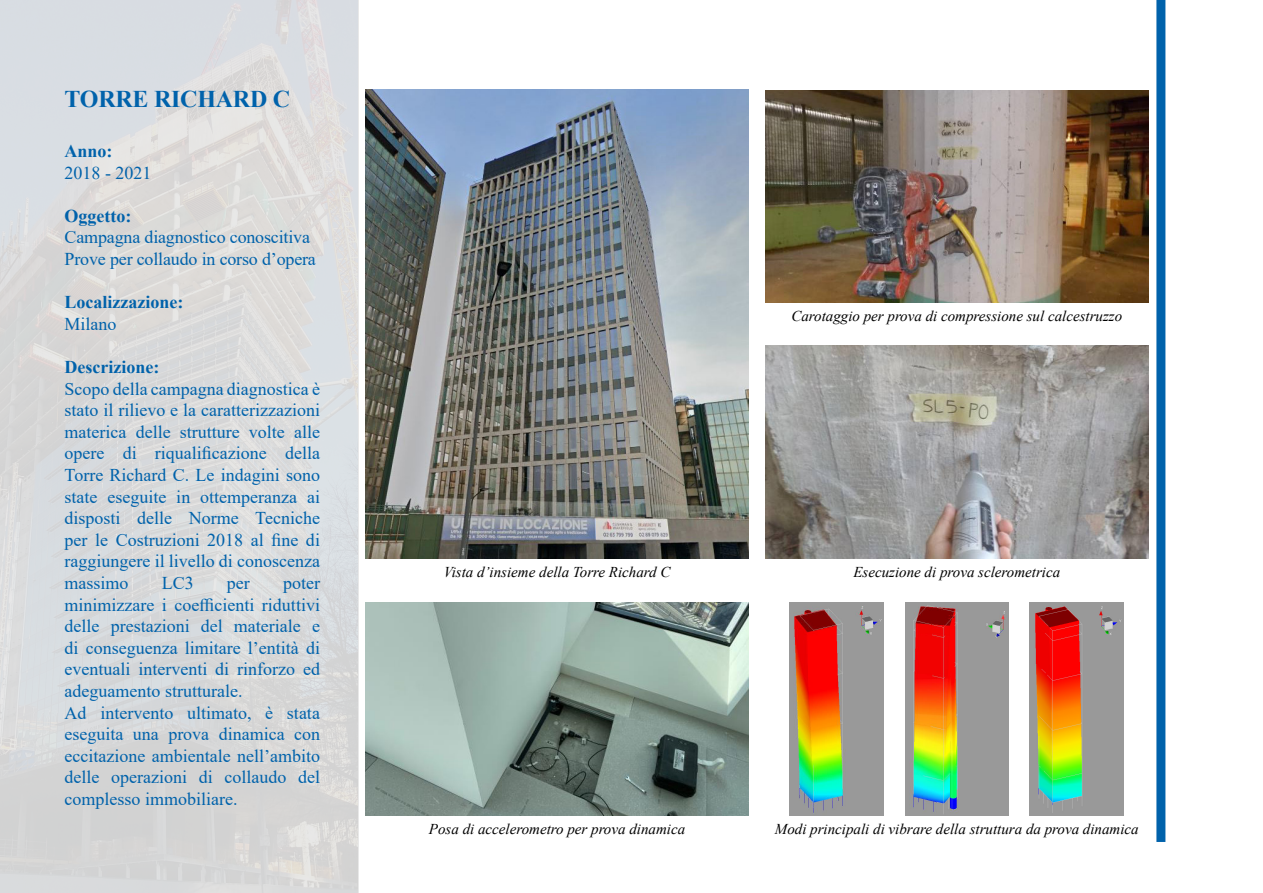
<style>
.page{position:relative;width:1263px;height:893px;background:#fff}
.page>*{position:absolute;margin:0;border:0;box-sizing:border-box;transform-origin:0 0}
.t1{font:700 24px "Times New Roman";letter-spacing:-.01em;color:#0062ab}
.t2{font:18px/21.6px "Times New Roman";color:#0062ab}
.t3{font:700 18px "Times New Roman";color:#0062ab}
.t4{font:italic 15px "Times New Roman";color:#000}
</style>
<div class="page">
<div style="left:1156px;top:0;width:9px;height:842px;background:#0062ab"></div>
<div style="left:0;top:0;width:358px;height:893px;background:#d9dadb"></div>
<img style="left:765px;top:346px;width:383px;height:213px">
<img style="left:366px;top:602px;width:382px;height:213px">
<img style="left:765px;top:90px;width:383px;height:212px">
<img style="left:366px;top:89px;width:382px;height:470px">
<img style="left:790px;top:602px;width:94px;height:213px">
<img style="left:905px;top:602px;width:103px;height:213px">
<img style="left:1030px;top:602px;width:93px;height:213px">
<h1 class="t1" style="left:65px;top:81px;width:227px">TORRE RICHARD C</h1>
<p class="t3" style="left:65px;top:138px;width:50px">Anno:</p>
<p class="t2" style="left:65px;top:161px;width:88px">2018 - 2021</p>
<p class="t3" style="left:65px;top:203px;width:68px">Oggetto:</p>
<p class="t2" style="left:65px;top:226px;width:253px">Campagna diagnostico conoscitiva<br>Prove per collaudo in corso d’opera</p>
<p class="t3" style="left:65px;top:289px;width:120px">Localizzazione:</p>
<p class="t2" style="left:65px;top:312px;width:54px">Milano</p>
<p class="t3" style="left:65px;top:354px;width:96px">Descrizione:</p>
<p class="t2" style="left:65px;top:377px;width:257px;text-align:justify">Scopo della campagna diagnostica è stato il rilievo e la caratterizzazioni materica delle strutture volte alle opere di riqualificazione della Torre Richard C. Le indagini sono state eseguite in ottemperanza ai disposti delle Norme Tecniche per le Costruzioni 2018 al fine di raggiungere il livello di conoscenza massimo</p>
<p class="t2" style="left:162px;top:572px;width:34px">LC3</p>
<p class="t2" style="left:227px;top:572px;width:24px">per</p>
<p class="t2" style="left:65px;top:572px;width:257px;text-indent:218px">poter minimizzare i coefficienti riduttivi delle prestazioni del materiale e di conseguenza limitare l’entità di eventuali interventi di rinforzo ed adeguamento strutturale.<br>Ad intervento ultimato, è stata eseguita una prova dinamica con eccitazione ambientale nell’ambito delle operazioni di collaudo del complesso immobiliare.</p>
<p class="t4" style="left:444px;top:562px;width:228px">Vista d’insieme della Torre Richard C</p>
<p class="t4" style="left:791px;top:305px;width:332px">Carotaggio per prova di compressione sul calcestruzzo</p>
<p class="t4" style="left:853px;top:562px;width:208px">Esecuzione di prova sclerometrica</p>
<p class="t4" style="left:429px;top:818px;width:258px">Posa di accelerometro per prova dinamica</p>
<p class="t4" style="left:775px;top:818px;width:365px">Modi principali di vibrare della struttura da prova dinamica</p>
</div>
